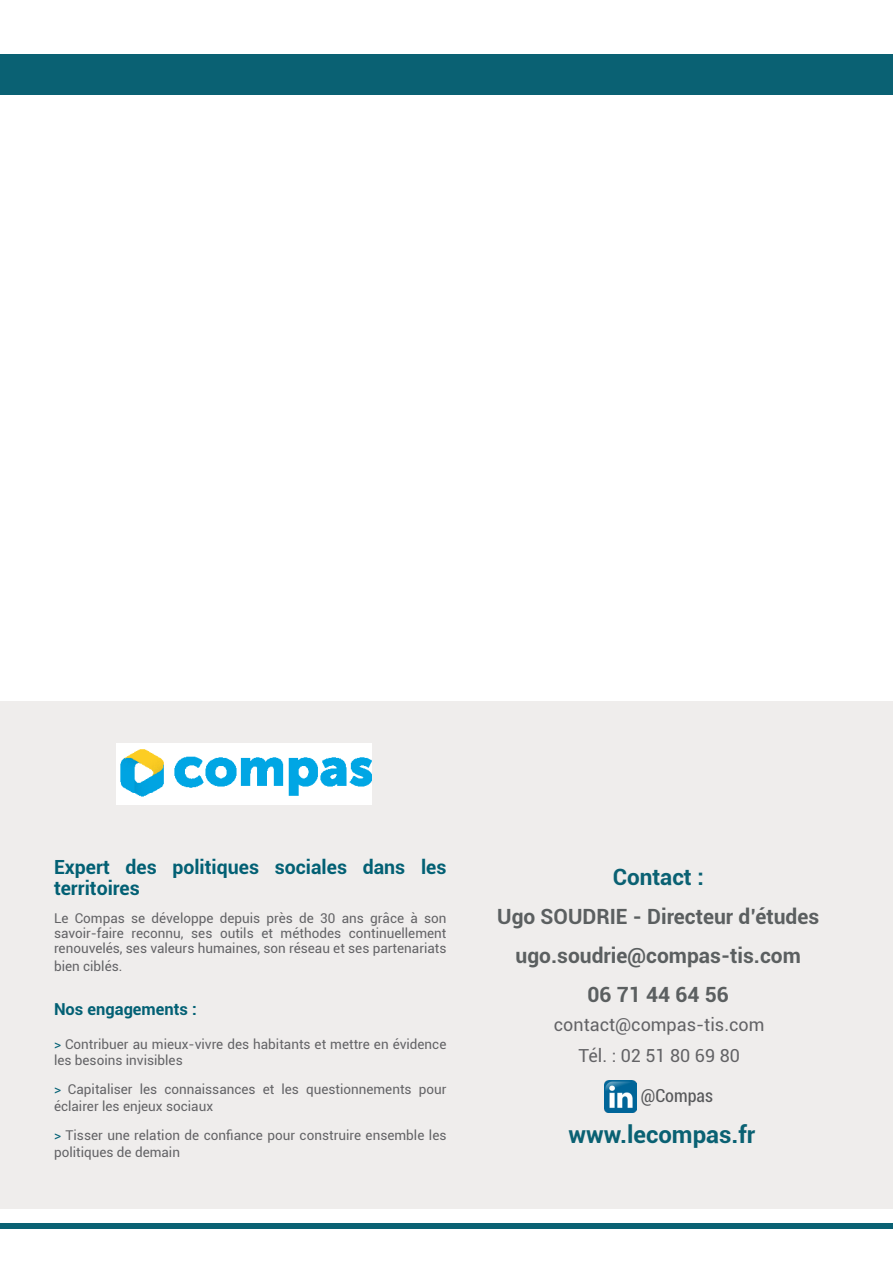
<style>
.page{position:relative;width:893px;height:1263px;background:#fff}
.page>*{position:absolute;margin:0;border:0;box-sizing:border-box;transform-origin:0 0}
.Texte_courant{font:700 24px "Roboto";color:#0a6173}
.t1{font:700 22.5px "Roboto";color:#0a6173}
.t2{font:700 21px "Roboto";color:#5b5f60}
.Texte_courant-2{font:700 19.5px/21px "Roboto";color:#026074}
.Contact{font:18px "Roboto";color:#636366}
.t3{font:condensed 18px "Roboto";color:#57585a}
.Texte_courant-3{font:700 16.5px "Roboto";color:#026074}
.Texte_courant-4{font:13.5px/16.5px "Roboto";color:#636366}
.Contact-2{font:13.5px/15px "Roboto";color:#636366;text-align:justify}
.s1{color:#026074}
</style>
<div class="page">
<div style="left:0;top:701px;width:893px;height:508px;background:#efedec"></div>
<img style="left:117px;top:743px;width:254px;height:61px">
<img style="left:605px;top:1081px;width:31px;height:31px">
<div style="left:0;top:54px;width:893px;height:40px;background:#0a6173"></div>
<div style="left:0;top:1223px;width:893px;height:6px;background:#0a6173"></div>
<p class="Texte_courant-2" style="left:54px;top:856px;width:394px">Expert des politiques sociales dans les territoires</p>
<p class="Contact-2" style="left:54px;top:910px;width:394px">Le Compas se développe depuis près de 30 ans grâce à son savoir-faire reconnu, ses outils et méthodes continuellement renouvelés, ses valeurs humaines, son réseau et ses partenariats</p>
<p class="Contact-2" style="left:54px;top:958px;width:70px">bien ciblés.</p>
<p class="Texte_courant-3" style="left:54px;top:998px;width:144px">Nos engagements :</p>
<p class="Texte_courant-4" style="left:54px;top:1035px;width:394px"><span class="s1">&gt;</span> Contribuer au mieux-vivre des habitants et mettre en évidence les besoins invisibles</p>
<p class="Texte_courant-4" style="left:54px;top:1081px;width:394px"><span class="s1">&gt;</span> Capitaliser les connaissances et les questionnements pour éclairer les enjeux sociaux</p>
<p class="Texte_courant-4" style="left:54px;top:1127px;width:394px"><span class="s1">&gt;</span> Tisser une relation de confiance pour construire ensemble les politiques de demain</p>
<p class="t1" style="left:613px;top:861px;width:93px">Contact :</p>
<p class="t2" style="left:497px;top:902px;width:323px">Ugo SOUDRIE - Directeur d’études</p>
<p class="t2" style="left:516px;top:941px;width:287px">ugo.soudrie@compas-tis.com</p>
<p class="t2" style="left:588px;top:980px;width:143px">06 71 44 64 56</p>
<p class="Contact" style="left:554px;top:1012px;width:212px">contact@compas-tis.com</p>
<p class="Contact" style="left:578px;top:1043px;width:163px">Tél. : 02 51 80 69 80</p>
<p class="t3" style="left:641px;top:1083px;width:74px">@Compas</p>
<p class="Texte_courant" style="left:569px;top:1117px;width:188px">www.lecompas.fr</p>
</div>
